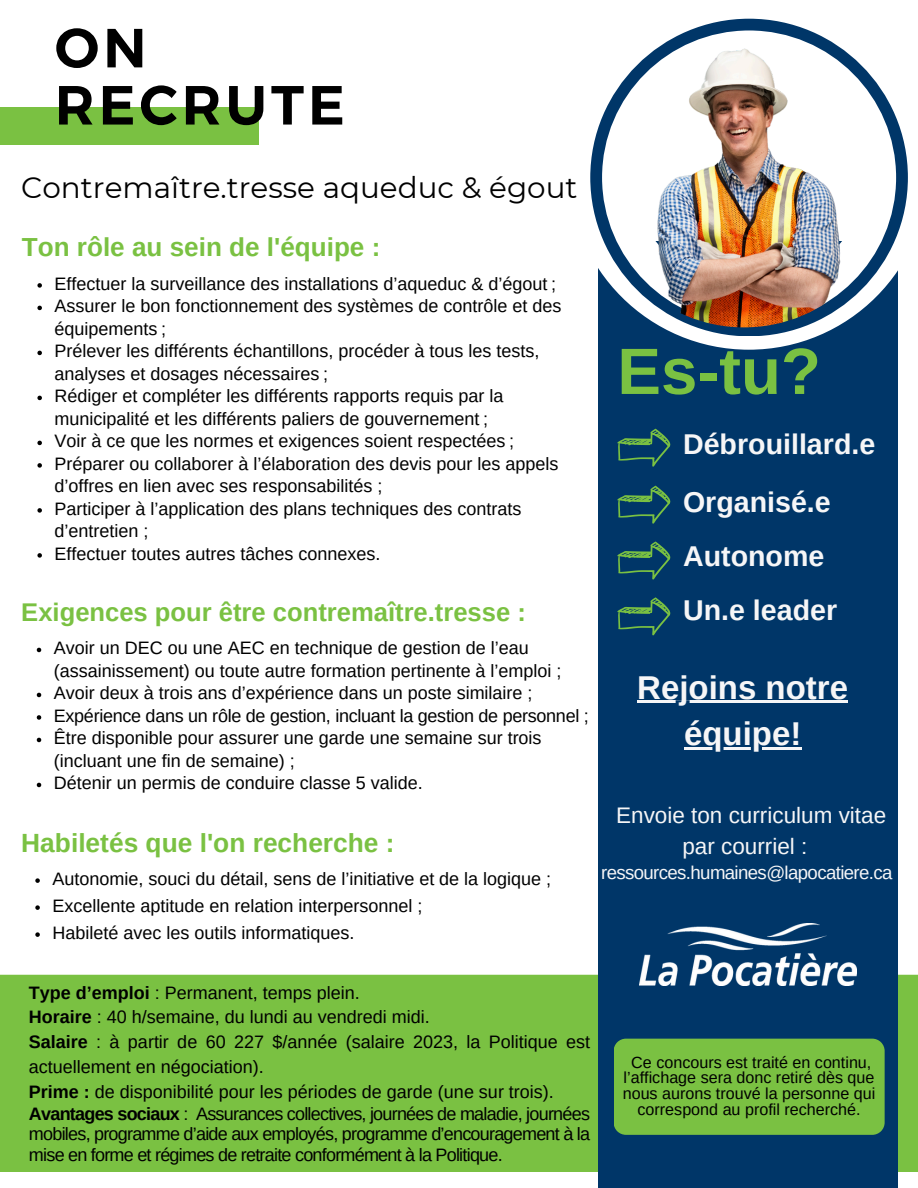
<style>
.page{position:relative;width:918px;height:1188px;background:#fff}
.page>*{position:absolute;margin:0;border:0;box-sizing:border-box;transform-origin:0 0}
.t1{font:700 65.4px "Arimo";color:#7ac142}
.t2{font:700 55.05px/57.2px "Kief Montaser Semi";letter-spacing:.075em;color:#000}
.t3{font:700 33px "Arimo";color:#f6f6f7}
.t4{font:29.4px "Montserrat";color:#000}
.t5{font:700 28.65px "Arimo";color:#f6f6f7}
.t6{font:700 26.25px "Arimo";color:#7ac142}
.t7{font:700 26.1px "Arimo";color:#7ac142}
.t8{font:700 25.65px "Arimo";color:#7ac142}
.t9{font:22.5px "Arimo";color:#f6f6f7}
.t10{font:18.6px "Arimo";letter-spacing:-.035em;color:#f6f6f7}
.t11{font:18px/22.5px "Arimo";color:#000}
.t12{font:16.05px/15.8px "Arimo";color:#000;text-align:center}
.s1{font-weight:700}
</style>
<div class="page">
<div style="left:0;top:975px;width:918px;height:197px;background:#7ac142"></div>
<div style="left:598px;top:242px;width:300px;height:946px;background:#003668"></div>
<svg style="left:680px;top:18px;width:138px;height:332px;fill:#fff"></svg>
<svg style="left:590px;top:19px;width:318px;height:317px"></svg>
<img style="left:594px;top:28px;width:300px;height:299px;border-radius:50%">
<div style="left:0;top:108px;width:259px;height:37px;background:#7ac142"></div>
<svg style="left:37px;top:283px;width:5px;height:5px"></svg>
<svg style="left:37px;top:306px;width:5px;height:4px"></svg>
<svg style="left:37px;top:351px;width:5px;height:4px"></svg>
<svg style="left:37px;top:396px;width:5px;height:4px"></svg>
<svg style="left:37px;top:441px;width:5px;height:4px"></svg>
<svg style="left:37px;top:463px;width:5px;height:5px"></svg>
<svg style="left:37px;top:508px;width:5px;height:5px"></svg>
<svg style="left:37px;top:553px;width:5px;height:5px"></svg>
<img style="left:640px;top:923px;width:217px;height:62px">
<svg style="left:617px;top:429px;width:53px;height:38px"></svg>
<svg style="left:617px;top:486px;width:53px;height:38px"></svg>
<svg style="left:617px;top:542px;width:53px;height:37px"></svg>
<svg style="left:617px;top:597px;width:53px;height:38px"></svg>
<hr style="left:637px;top:701px;width:211px;height:2px;background:#f6f6f7">
<hr style="left:684px;top:747px;width:117px;height:2px;background:#f6f6f7">
<svg style="left:37px;top:648px;width:4px;height:4px"></svg>
<svg style="left:37px;top:693px;width:4px;height:4px"></svg>
<svg style="left:37px;top:715px;width:4px;height:5px"></svg>
<svg style="left:37px;top:738px;width:4px;height:4px"></svg>
<svg style="left:37px;top:783px;width:4px;height:4px"></svg>
<svg style="left:35px;top:878px;width:5px;height:5px"></svg>
<svg style="left:35px;top:905px;width:5px;height:5px"></svg>
<svg style="left:35px;top:932px;width:5px;height:5px"></svg>
<div style="left:614px;top:1039px;width:271px;height:96px;background:#7ac142"></div>
<p class="t2" style="left:55px;top:19px;width:292px">ON<br>RECRUTE</p>
<p class="t4" style="left:21px;top:169px;width:558px">Contremaître.tresse aqueduc &amp; égout</p>
<h2 class="t7" style="left:22px;top:232px;width:360px">Ton rôle au sein de l'équipe :</h2>
<p class="t11" style="left:55px;top:272px;width:503px">Effectuer la surveillance des installations d’aqueduc &amp; d’égout ;</p>
<h5 class="t11" style="left:55px;top:295px;width:508px">Assurer le bon fonctionnement des systèmes de contrôle et des équipements ;</h5>
<h6 class="t11" style="left:55px;top:340px;width:486px">Prélever les différents échantillons, procéder à tous les tests, analyses et dosages nécessaires ;</h6>
<h1 class="t11" style="left:55px;top:385px;width:450px">Rédiger et compléter les différents rapports requis par la municipalité et les différents paliers de gouvernement ;</h1>
<p class="t11" style="left:55px;top:430px;width:461px">Voir à ce que les normes et exigences soient respectées ;</p>
<h4 class="t11" style="left:55px;top:452px;width:506px">Préparer ou collaborer à l’élaboration des devis pour les appels d’offres en lien avec ses responsabilités ;</h4>
<p class="t11" style="left:55px;top:497px;width:468px">Participer à l’application des plans techniques des contrats d’entretien ;</p>
<h4 class="t11" style="left:55px;top:542px;width:327px">Effectuer toutes autres tâches connexes.</h4>
<h6 class="t8" style="left:21px;top:598px;width:506px">Exigences pour être contremaître.tresse :</h6>
<p class="t11" style="left:54px;top:637px;width:509px">Avoir un DEC ou une AEC en technique de gestion de l’eau (assainissement) ou toute autre formation pertinente à l’emploi ;</p>
<p class="t11" style="left:54px;top:682px;width:480px">Avoir deux à trois ans d’expérience dans un poste similaire ;</p>
<p class="t11" style="left:54px;top:704px;width:536px">Expérience dans un rôle de gestion, incluant la gestion de personnel ;</p>
<p class="t11" style="left:54px;top:727px;width:489px">Être disponible pour assurer une garde une semaine sur trois (incluant une fin de semaine) ;</p>
<p class="t11" style="left:54px;top:772px;width:370px">Détenir un permis de conduire classe 5 valide.</p>
<p class="t6" style="left:21px;top:828px;width:375px">Habiletés que l'on recherche :</p>
<p class="t11" style="left:52px;top:868px;width:500px">Autonomie, souci du détail, sens de l’initiative et de la logique ;</p>
<h6 class="t11" style="left:52px;top:895px;width:371px">Excellente aptitude en relation interpersonnel ;</h6>
<p class="t11" style="left:52px;top:922px;width:303px">Habileté avec les outils informatiques.</p>
<p class="t1" style="left:617px;top:335px;width:205px">Es-tu?</p>
<p class="t5" style="left:683px;top:428px;width:194px">Débrouillard.e</p>
<p class="t5" style="left:683px;top:486px;width:149px">Organisé.e</p>
<p class="t5" style="left:683px;top:540px;width:143px">Autonome</p>
<p class="t5" style="left:683px;top:594px;width:156px">Un.e leader</p>
<p class="t3" style="left:637px;top:669px;width:212px">Rejoins notre</p>
<p class="t3" style="left:684px;top:715px;width:119px">équipe!</p>
<p class="t9" style="left:616px;top:803px;width:271px">Envoie ton curriculum vitae</p>
<p class="t9" style="left:682px;top:834px;width:126px">par courriel :</p>
<p class="t10" style="left:601px;top:862px;width:293px">ressources.humaines@lapocatiere.ca</p>
<p class="t11" style="left:29px;top:981px;width:332px"><span class="s1">Type d’emploi</span> : Permanent, temps plein.</p>
<h4 class="t11" style="left:29px;top:1006px;width:402px"><span class="s1">Horaire</span> : 40 h/semaine, du lundi au vendredi midi.</h4>
<p class="t11" style="left:29px;top:1029px;width:563px;line-height:24.8px"><span class="s1">Salaire</span> : à partir de 60 227 $/année (salaire 2023, la Politique est actuellement en négociation).</p>
<h4 class="t11" style="left:29px;top:1080px;width:526px"><span class="s1">Prime :</span> de disponibilité pour les périodes de garde (une sur trois).</h4>
<h3 class="t11" style="left:29px;top:1104px;width:563px;line-height:20.2px;text-align:justify"><span class="s1">Avantages sociaux</span> : Assurances collectives, journées de maladie, journées mobiles, programme d’aide aux employés, programme d’encouragement à la mise en forme et régimes de retraite conformément à la Politique.</h3>
<p class="t12" style="left:623px;top:1054px;width:254px">Ce concours est traité en continu, l’affichage sera donc retiré dès que nous aurons trouvé la personne qui correspond au profil recherché.</p>
</div>
